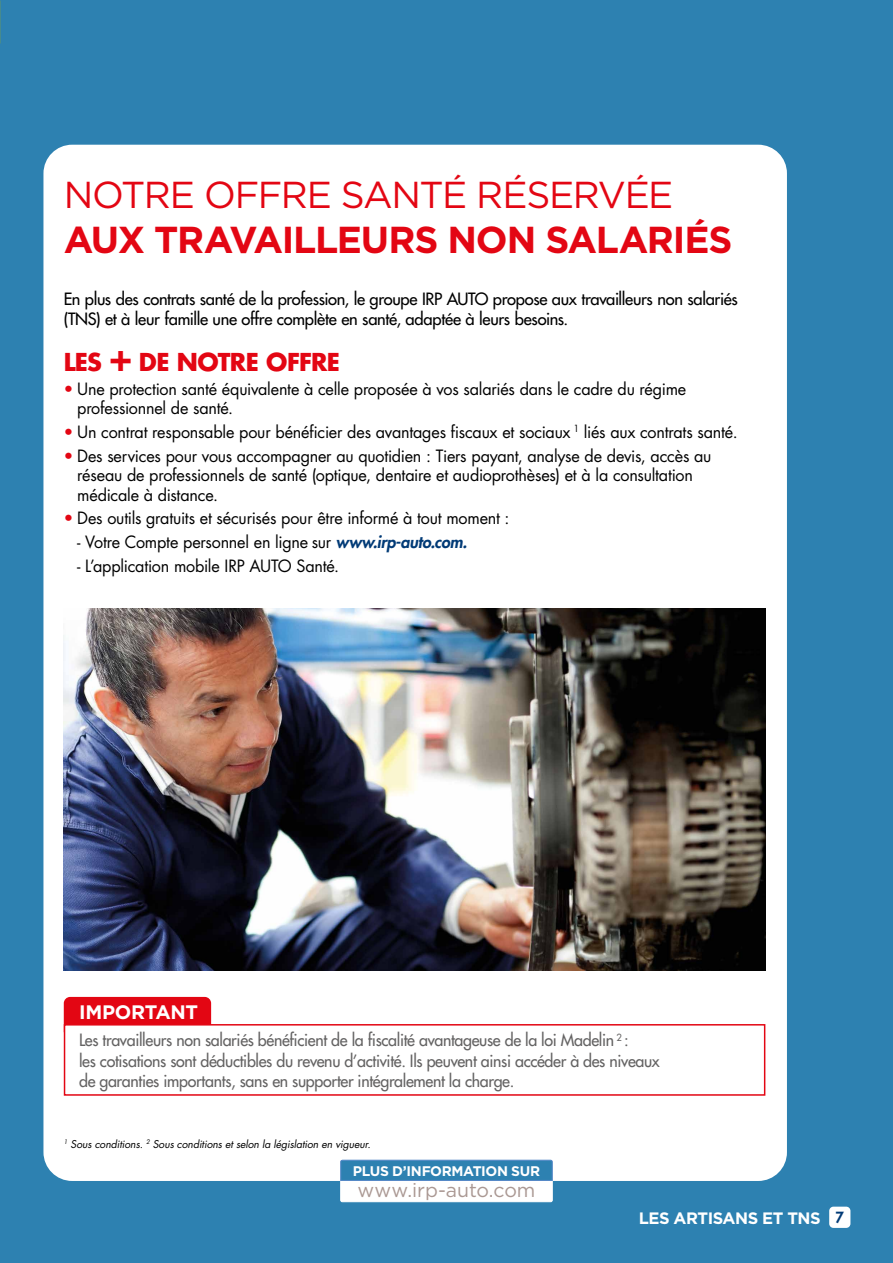
<style>
.page{position:relative;width:893px;height:1263px;background:#2d81b1}
.page>*{position:absolute;margin:0;border:0;box-sizing:border-box;transform-origin:0 0}
.t1{font:700 37.5px "Gotham";letter-spacing:-.035em;color:#e30613}
.t2{font:37.5px "Gotham";letter-spacing:-.04em;color:#e30613}
.t3{font:700 24px "Futura Std";letter-spacing:-.03em;color:#e30613}
.t4{font:19.5px "Gotham";letter-spacing:-.005em;color:#aa9893}
.t5{font:700 19.5px "Gotham";letter-spacing:-.015em;color:#fff}
.t6{font:16.5px/19.5px "Futura Std";letter-spacing:-.015em;color:#000}
.t7{font:500 16.5px/20.2px "Futura Std";letter-spacing:-.02em;color:#646363}
.t8{font:500 16.5px/19.5px "Futura Std";letter-spacing:-.015em;color:#000}
.t9{font:700 16.5px "Gotham";letter-spacing:-.03em;color:#fff}
.t10{font:800 15px "Futura Std";color:#003a76}
.t11{font:700 13.95px "Gotham";letter-spacing:-.025em;color:#fff}
.t12{font:italic 10.5px "Futura Std";letter-spacing:-.01em;color:#000}
.s1{font-weight:800;font-size:39px}
.s2{font-weight:800;color:#e30613}
.s3{font-weight:800;font-style:italic;color:#003a76}
</style>
<div class="page">
<div style="left:43px;top:145px;width:744px;height:1036px;background:#fff;border-radius:29px"></div>
<div style="left:341px;top:1160px;width:211px;height:42px;background:#fff;border-radius:2px"></div>
<div style="left:340px;top:1160px;width:213px;height:42px;border:1px solid #fff;border-radius:2px"></div>
<div style="left:829px;top:1206px;width:21px;height:22px;background:#fff;border-radius:4px"></div>
<div style="left:64px;top:997px;width:147px;height:27px;background:#e30613"></div>
<svg style="left:340px;top:1159px;width:213px;height:22px;background:#3886b6"></svg>
<img style="left:64px;top:608px;width:701px;height:363px">
<div style="left:64px;top:1024px;width:701px;height:72px;background:#fff;border:2px solid #e30613"></div>
<h1 class="t2" style="left:64px;top:171px;width:611px">NOTRE OFFRE SANTÉ RÉSERVÉE</h1>
<h1 class="t1" style="left:64px;top:215px;width:670px">AUX TRAVAILLEURS NON SALARIÉS</h1>
<p class="t8" style="left:64px;top:289px;width:676px">En plus des contrats santé de la profession, le groupe IRP AUTO propose aux travailleurs non salariés (TNS) et à leur famille une offre complète en santé, adaptée à leurs besoins.</p>
<h2 class="t3" style="left:64px;top:346px;width:278px">LES <span class="s1">+</span> DE NOTRE OFFRE</h2>
<p class="t6" style="left:77px;top:379px;width:611px;text-indent:-14px"><span class="s2">•</span> Une protection santé équivalente à celle proposée à vos salariés dans le cadre du régime professionnel de santé.</p>
<p class="t6" style="left:64px;top:422px;width:675px"><span class="s2">•</span> Un contrat responsable pour bénéficier des avantages fiscaux et sociaux <sup>1</sup> liés aux contrats santé.</p>
<p class="t6" style="left:77px;top:446px;width:636px;text-indent:-14px"><span class="s2">•</span> Des services pour vous accompagner au quotidien : Tiers payant, analyse de devis, accès au réseau de professionnels de santé (optique, dentaire et audioprothèses) et à la consultation médicale à distance.</p>
<p class="t6" style="left:64px;top:509px;width:447px"><span class="s2">•</span> Des outils gratuits et sécurisés pour être informé à tout moment :</p>
<p class="t6" style="left:77px;top:532px;width:391px">- Votre Compte personnel en ligne sur <span class="s3">www.irp-auto.com.</span></p>
<p class="t6" style="left:77px;top:556px;width:264px">- L’application mobile IRP AUTO Santé.</p>
<p class="t5" style="left:79px;top:999px;width:120px">IMPORTANT</p>
<p class="t7" style="left:79px;top:1030px;width:582px">Les travailleurs non salariés bénéficient de la fiscalité avantageuse de la loi Madelin <sup>2</sup> :<br>les cotisations sont déductibles du revenu d’activité. Ils peuvent ainsi accéder à des niveaux de garanties importants, sans en supporter intégralement la charge.</p>
<p class="t12" style="left:64px;top:1137px;width:308px"><sup>1</sup> Sous conditions. <sup>2</sup> Sous conditions et selon la législation en vigueur.</p>
<p class="t11" style="left:353px;top:1161px;width:189px">PLUS D’INFORMATION SUR</p>
<p class="t4" style="left:357px;top:1178px;width:179px">www.irp-auto.com</p>
<p class="t9" style="left:639px;top:1207px;width:183px">LES ARTISANS ET TNS</p>
<p class="t10" style="left:836px;top:1208px;width:10px">7</p>
</div>
